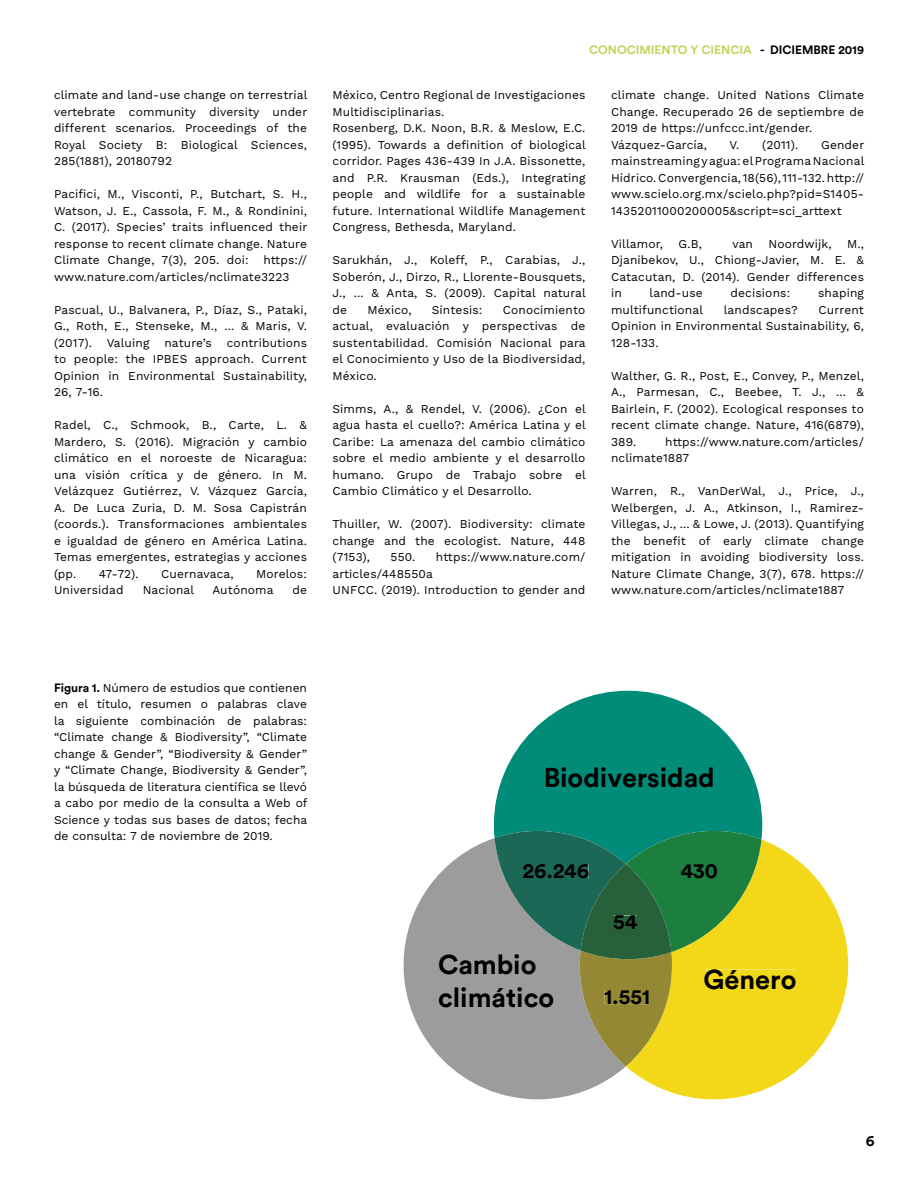
<style>
.page{position:relative;width:918px;height:1188px;background:#fff}
.page>*{position:absolute;margin:0;border:0;box-sizing:border-box;transform-origin:0 0}
.t1{font:700 27px/32.4px "Circular Std";color:#000}
.t2{font:700 21px "Circular Std";color:#000}
.t3{font:700 15px "Circular Std";color:#000}
.t4{font:12px/16.5px "Work Sans";letter-spacing:.01em;color:#020203;text-align:justify}
.t5{font:700 12px "Circular Std";color:#c2d55c}
.s1{color:#020203}
.s2{font-family:"Circular Std";font-weight:700}
</style>
<div class="page">
<svg style="left:494px;top:691px;width:268px;height:147px;fill:#008c79"></svg>
<div style="left:546px;top:767px;width:167px;height:21px;background:#008c79"></div>
<svg style="left:404px;top:838px;width:222px;height:261px;fill:#9c9c9c"></svg>
<div style="left:439px;top:954px;width:97px;height:21px;background:#9c9c9c"></div>
<div style="left:439px;top:987px;width:114px;height:20px;background:#9c9c9c"></div>
<svg style="left:626px;top:840px;width:222px;height:259px;fill:#f3d819"></svg>
<div style="left:704px;top:970px;width:92px;height:20px;background:#f3d819"></div>
<svg style="left:495px;top:831px;width:267px;height:235px;background:#7a964f"></svg>
<div style="left:614px;top:916px;width:23px;height:14px;background:#26613a"></div>
<p class="t4" style="left:54px;top:86px;width:255px">climate and land-use change on terrestrial vertebrate community diversity under different scenarios. Proceedings of the Royal Society B: Biological Sciences, 285(1881), 20180792</p>
<p class="t4" style="left:54px;top:185px;width:255px">Pacifici, M., Visconti, P., Butchart, S. H., Watson, J. E., Cassola, F. M., &amp; Rondinini, C. (2017). Species’ traits influenced their response to recent climate change. Nature Climate Change, 7(3), 205. doi: https:// www.nature.com/articles/nclimate3223</p>
<p class="t4" style="left:54px;top:301px;width:255px">Pascual, U., Balvanera, P., Díaz, S., Pataki, G., Roth, E., Stenseke, M., ... &amp; Maris, V. (2017). Valuing nature’s contributions to people: the IPBES approach. Current Opinion in Environmental Sustainability, 26, 7-16.</p>
<p class="t4" style="left:54px;top:416px;width:255px">Radel, C., Schmook, B., Carte, L. &amp; Mardero, S. (2016). Migración y cambio climático en el noroeste de Nicaragua: una visión crítica y de género. In M.<br>Velázquez Gutiérrez, V. Vázquez García, A. De Luca Zuria, D. M. Sosa Capistrán (coords.). Transformaciones ambientales e igualdad de género en América Latina.<br>Temas emergentes, estrategias y acciones (pp.</p>
<p class="t4" style="left:99px;top:565px;width:42px">47-72).</p>
<p class="t4" style="left:161px;top:565px;width:74px">Cuernavaca,</p>
<p class="t4" style="left:256px;top:565px;width:52px">Morelos:</p>
<p class="t4" style="left:54px;top:581px;width:71px">Universidad</p>
<p class="t4" style="left:143px;top:581px;width:53px">Nacional</p>
<p class="t4" style="left:212px;top:581px;width:63px">Autónoma</p>
<p class="t4" style="left:292px;top:581px;width:16px">de</p>
<p class="t5" style="left:589px;top:42px;width:276px">CONOCIMIENTO Y CIENCIA <span class="s1">- DICIEMBRE 2019</span></p>
<p class="t4" style="left:333px;top:86px;width:255px;text-align:left">México, Centro Regional de Investigaciones Multidisciplinarias.<br>Rosenberg, D.K. Noon, B.R. &amp; Meslow, E.C. (1995). Towards a definition of biological corridor. Pages 436-439 In J.A. Bissonette, and P.R. Krausman (Eds.), Integrating people and wildlife for a sustainable future. International Wildlife Management Congress, Bethesda, Maryland.</p>
<p class="t4" style="left:333px;top:251px;width:255px">Sarukhán, J., Koleff, P., Carabias, J., Soberón, J., Dirzo, R., Llorente-Bousquets, J., ... &amp; Anta, S. (2009). Capital natural de</p>
<p class="t4" style="left:367px;top:301px;width:46px">México,</p>
<p class="t4" style="left:432px;top:301px;width:52px">Síntesis:</p>
<p class="t4" style="left:333px;top:301px;width:255px;text-indent:170px">Conocimiento actual, evaluación y perspectivas de sustentabilidad. Comisión Nacional para el Conocimiento y Uso de la Biodiversidad, México.</p>
<p class="t4" style="left:333px;top:400px;width:255px">Simms, A., &amp; Rendel, V. (2006). ¿Con el agua hasta el cuello?: América Latina y el Caribe: La amenaza del cambio climático sobre el medio ambiente y el desarrollo humano. Grupo de Trabajo sobre el Cambio Climático y el Desarrollo.</p>
<p class="t4" style="left:333px;top:515px;width:254px">Thuiller, W. (2007). Biodiversity: climate change and the ecologist. Nature, 448 (7153),</p>
<p class="t4" style="left:391px;top:548px;width:26px">550.</p>
<p class="t4" style="left:436px;top:548px;width:151px">https://www.nature.com/</p>
<p class="t4" style="left:333px;top:565px;width:254px">articles/448550a<br>UNFCC. (2019). Introduction to gender and</p>
<p class="t4" style="left:611px;top:86px;width:255px;text-align:left">climate change. United Nations Climate Change. Recuperado 26 de septiembre de 2019 de https://unfccc.int/gender.<br>Vázquez-García,</p>
<p class="t4" style="left:730px;top:136px;width:70px">V. (2011).</p>
<p class="t4" style="left:611px;top:136px;width:255px;text-indent:210px">Gender mainstreaming y agua: el Programa Nacional Hídrico. Convergencia, 18(56), 111-132. http:// www.scielo.org.mx/scielo.php?pid=S1405- 14352011000200005&amp;script=sci_arttext</p>
<p class="t4" style="left:611px;top:235px;width:54px">Villamor,</p>
<p class="t4" style="left:679px;top:235px;width:25px">G.B,</p>
<p class="t4" style="left:732px;top:235px;width:22px">van</p>
<p class="t4" style="left:769px;top:235px;width:65px">Noordwijk,</p>
<p class="t4" style="left:611px;top:235px;width:255px;text-indent:236px">M., Djanibekov, U., Chiong-Javier, M. E. &amp; Catacutan, D. (2014). Gender differences in</p>
<p class="t4" style="left:650px;top:284px;width:55px">land-use</p>
<p class="t4" style="left:731px;top:284px;width:61px">decisions:</p>
<p class="t4" style="left:818px;top:284px;width:47px">shaping</p>
<p class="t4" style="left:611px;top:301px;width:94px">multifunctional</p>
<p class="t4" style="left:724px;top:301px;width:75px">landscapes?</p>
<p class="t4" style="left:611px;top:301px;width:254px;text-indent:208px">Current Opinion in Environmental Sustainability, 6, 128-133.</p>
<p class="t4" style="left:611px;top:367px;width:255px">Walther, G. R., Post, E., Convey, P., Menzel, A., Parmesan, C., Beebee, T. J., ... &amp; Bairlein, F. (2002). Ecological responses to recent climate change. Nature, 416(6879), 389.</p>
<p class="t4" style="left:611px;top:433px;width:254px;text-indent:54px">https://www.nature.com/articles/ nclimate1887</p>
<p class="t4" style="left:611px;top:482px;width:255px">Warren, R., VanDerWal, J., Price, J., Welbergen, J. A., Atkinson, I., Ramirez-Villegas, J., ... &amp; Lowe, J. (2013). Quantifying the benefit of early climate change mitigation in avoiding biodiversity loss.<br>Nature Climate Change, 3(7), 678. https:// www.nature.com/articles/nclimate1887</p>
<p class="t4" style="left:54px;top:679px;width:255px"><span class="s2">Figura 1.</span> Número de estudios que contienen en el título, resumen o palabras clave la siguiente combinación de palabras: “Climate change &amp; Biodiversity”, “Climate change &amp; Gender”, “Biodiversity &amp; Gender” y “Climate Change, Biodiversity &amp; Gender”, la búsqueda de literatura científica se llevó a cabo por medio de la consulta a Web of Science y todas sus bases de datos; fecha de consulta: 7 de noviembre de 2019.</p>
<h1 class="t1" style="left:544px;top:761px;width:173px">Biodiversidad</h1>
<h2 class="t2" style="left:523px;top:857px;width:68px">26.246</h2>
<h1 class="t1" style="left:438px;top:948px;width:118px">Cambio climático</h1>
<h2 class="t2" style="left:613px;top:908px;width:26px">54</h2>
<h2 class="t2" style="left:604px;top:983px;width:48px">1.551</h2>
<h2 class="t2" style="left:681px;top:857px;width:39px">430</h2>
<h1 class="t1" style="left:703px;top:963px;width:95px">Género</h1>
<p class="t3" style="left:866px;top:1131px;width:10px">6</p>
</div>
